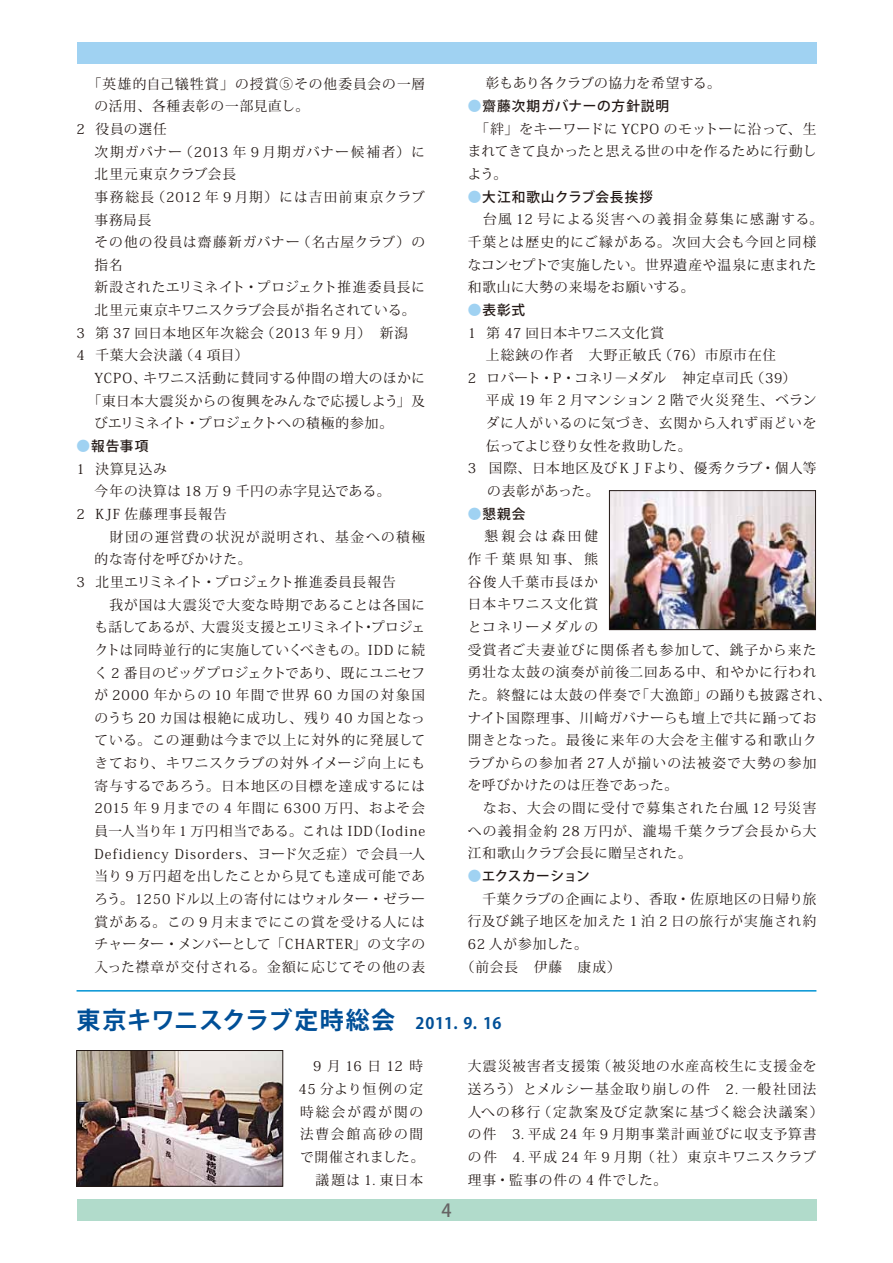
<style>
.page{position:relative;width:893px;height:1263px;background:#fff}
.page>*{position:absolute;margin:0;border:0;box-sizing:border-box;transform-origin:0 0}
.t1{font:700 24px "Koz Go Pro";letter-spacing:.03em;color:#004f97}
.t2{font:500 18px "Koz Go Pro";color:#666464}
.t3{font:13.65px/22.6px "Koz Min Pro";letter-spacing:.06em;color:#221815}
.t4{font:13.65px "Koz Min Pro";letter-spacing:.01em;color:#221815}
.t5{font:13.65px "Koz Min Pro";letter-spacing:.04em;color:#221815}
.t6{font:13.65px "Koz Min Pro";letter-spacing:.03em;color:#221815}
.t7{font:13.65px "Koz Min Pro";letter-spacing:.035em;color:#221815}
.t8{font:13.65px "Koz Min Pro";letter-spacing:.085em;color:#221815}
.t9{font:500 13.65px "Koz Go Pro";letter-spacing:.06em;color:#221815}
.t10{font:13.65px "Koz Min Pro";letter-spacing:-.01em;color:#221815}
.t11{font:13.65px "Koz Min Pro";letter-spacing:.025em;color:#221815}
.t12{font:13.65px "Koz Min Pro";letter-spacing:.02em;color:#221815}
.t13{font:13.65px "Koz Min Pro";letter-spacing:.08em;color:#221815}
.t14{font:13.65px "Koz Min Pro";color:#221815}
.t15{font:13.65px "Koz Min Pro";letter-spacing:-.005em;color:#221815}
.t16{font:13.65px "Koz Min Pro";letter-spacing:.115em;color:#221815}
.t17{font:13.65px "Koz Min Pro";letter-spacing:.005em;color:#221815}
.t18{font:13.65px "Koz Min Pro";letter-spacing:.09em;color:#221815}
.t19{font:500 13.65px "Koz Go Pro";letter-spacing:-.03em;color:#221815}
.s1{color:#a0d2f2}
.s2{font-size:15.75px}
</style>
<div class="page">
<div style="left:77px;top:43px;width:739px;height:21px;background:#a0d2f2"></div>
<div style="left:77px;top:1199px;width:739px;height:21px;background:#b1dbcb"></div>
<img style="left:611px;top:492px;width:203px;height:136px">
<div style="left:609px;top:490px;width:207px;height:140px;border:1px solid #221815"></div>
<img style="left:79px;top:1052px;width:202px;height:132px">
<div style="left:77px;top:1050px;width:206px;height:136px;border:1px solid #221815"></div>
<hr style="left:77px;top:990px;width:739px;height:1px;background:#0093d4">
<p class="t4" style="left:486px;top:74px;width:237px">彰もあり各クラブの協力を希望する。</p>
<p class="t9" style="left:468px;top:97px;width:203px"><span class="s1">●</span>齋藤次期ガバナーの方針説明</p>
<p class="t3" style="left:468px;top:117px;width:350px;text-align:justify">　「絆」をキーワードに YCPO のモットーに沿って、生まれてきて良かったと思える世の中を作るために行動しよう。</p>
<p class="t9" style="left:468px;top:188px;width:187px"><span class="s1">●</span>大江和歌山クラブ会長挨拶</p>
<p class="t3" style="left:468px;top:207px;width:357px">　台風 12 号による災害への義捐金募集に感謝する。千葉とは歴史的にご縁がある。次回大会も今回と同様なコンセプトで実施したい。世界遺産や温泉に恵まれた和歌山に大勢の来場をお願いする。</p>
<p class="t9" style="left:468px;top:301px;width:59px"><span class="s1">●</span>表彰式</p>
<p class="t4" style="left:468px;top:323px;width:198px">1 第 47 回日本キワニス文化賞</p>
<p class="t3" style="left:486px;top:343px;width:292px">上総鋏の作者　大野正敏氏（76）市原市在住</p>
<p class="t11" style="left:468px;top:368px;width:330px">2 ロバート・P・コネリ－メダル　神定卓司氏（39）</p>
<p class="t3" style="left:486px;top:389px;width:332px">平成 19 年 2 月マンション 2 階で火災発生、ベラン</p>
<p class="t3" style="left:486px;top:411px;width:332px">ダに人がいるのに気づき、玄関から入れず雨どいを</p>
<p class="t17" style="left:486px;top:436px;width:207px">伝ってよじ登り女性を救助した。</p>
<p class="t4" style="left:468px;top:459px;width:350px">3 国際、日本地区及びＫＪＦより、優秀クラブ・個人等</p>
<p class="t3" style="left:468px;top:479px;width:133px">　 の表彰があった。</p>
<p class="t9" style="left:468px;top:505px;width:59px"><span class="s1">●</span>懇親会</p>
<p class="t3" style="left:468px;top:524px;width:365px">　懇親会は森田健<br>作千葉県知事、熊<br>谷俊人千葉市長ほか<br>日本キワニス文化賞<br>とコネリーメダルの<br>受賞者ご夫妻並びに関係者も参加して、銚子から来た勇壮な太鼓の演奏が前後二回ある中、和やかに行われた。終盤には太鼓の伴奏で「大漁節」の踊りも披露され、ナイト国際理事、川﨑ガバナーらも壇上で共に踊ってお開きとなった。最後に来年の大会を主催する和歌山クラブからの参加者 27人が揃いの法被姿で大勢の参加を呼びかけたのは圧巻であった。<br>　なお、大会の間に受付で募集された台風 12 号災害への義捐金約 28 万円が、瀧場千葉クラブ会長から大江和歌山クラブ会長に贈呈された。</p>
<p class="t19" style="left:468px;top:867px;width:124px"><span class="s1">●</span>エクスカーション</p>
<p class="t12" style="left:468px;top:889px;width:350px">　千葉クラブの企画により、香取・佐原地区の日帰り旅</p>
<p class="t3" style="left:468px;top:909px;width:350px">行及び銚子地区を加えた 1 泊 2 日の旅行が実施され約</p>
<p class="t3" style="left:468px;top:932px;width:121px">62 人が参加した。</p>
<p class="t3" style="left:461px;top:955px;width:161px">（前会長　伊藤　康成）</p>
<h1 class="t1" style="left:77px;top:1004px;width:426px">東京キワニスクラブ定時総会 <span class="s2">2011. 9. 16</span></h1>
<p class="t8" style="left:88px;top:74px;width:339px">「英雄的自己犠牲賞」の授賞⑤その他委員会の一層</p>
<p class="t3" style="left:95px;top:94px;width:216px">の活用、各種表彰の一部見直し。</p>
<p class="t3" style="left:77px;top:117px;width:92px">2 役員の選任</p>
<p class="t13" style="left:95px;top:142px;width:332px">次期ガバナー（2013 年 9 月期ガバナー候補者）に</p>
<p class="t3" style="left:95px;top:162px;width:143px">北里元東京クラブ会長</p>
<p class="t3" style="left:95px;top:185px;width:332px">事務総長（2012 年 9 月期）には吉田前東京クラブ</p>
<p class="t3" style="left:95px;top:208px;width:58px">事務局長</p>
<p class="t3" style="left:95px;top:230px;width:332px">その他の役員は齋藤新ガバナー（名古屋クラブ）の</p>
<p class="t3" style="left:95px;top:253px;width:30px">指名</p>
<p class="t5" style="left:95px;top:278px;width:332px">新設されたエリミネイト･プロジェクト推進委員長に</p>
<p class="t4" style="left:95px;top:300px;width:323px">北里元東京キワニスクラブ会長が指名されている。</p>
<p class="t3" style="left:77px;top:321px;width:333px">3 第 37 回日本地区年次総会（2013 年 9 月）　新潟</p>
<p class="t3" style="left:77px;top:344px;width:174px">4 千葉大会決議（4 項目）</p>
<p class="t3" style="left:95px;top:366px;width:332px">YCPO、キワニス活動に賛同する仲間の増大のほかに</p>
<p class="t7" style="left:88px;top:391px;width:339px">「東日本大震災からの復興をみんなで応援しよう」及</p>
<p class="t15" style="left:95px;top:414px;width:300px">びエリミネイト・プロジェクトへの積極的参加。</p>
<p class="t9" style="left:77px;top:437px;width:73px"><span class="s1">●</span>報告事項</p>
<p class="t3" style="left:77px;top:457px;width:92px">1 決算見込み</p>
<p class="t3" style="left:95px;top:479px;width:297px">今年の決算は 18 万 9 千円の赤字見込である。</p>
<p class="t18" style="left:77px;top:504px;width:152px">2 KJF 佐藤理事長報告</p>
<p class="t16" style="left:95px;top:527px;width:332px">　財団の運営費の状況が説明され、基金への積極</p>
<p class="t3" style="left:95px;top:547px;width:159px">的な寄付を呼びかけた。</p>
<p class="t5" style="left:77px;top:572px;width:321px">3 北里エリミネイト・プロジェクト推進委員長報告</p>
<p class="t3" style="left:95px;top:593px;width:332px">　我が国は大震災で大変な時期であることは各国に</p>
<p class="t10" style="left:95px;top:617px;width:332px">も話してあるが、大震災支援とエリミネイト・プロジェ</p>
<p class="t6" style="left:95px;top:640px;width:332px">クトは同時並行的に実施していくべきもの。IDD に続</p>
<p class="t14" style="left:95px;top:663px;width:332px">く 2 番目のビッグプロジェクトであり、既にユニセフ</p>
<p class="t8" style="left:95px;top:685px;width:332px">が 2000 年からの 10 年間で世界 60 カ国の対象国</p>
<p class="t7" style="left:95px;top:708px;width:332px">のうち 20 カ国は根絶に成功し、残り 40 カ国となっ</p>
<p class="t3" style="left:95px;top:729px;width:332px">ている。この運動は今まで以上に対外的に発展して</p>
<p class="t3" style="left:95px;top:751px;width:332px">きており、キワニスクラブの対外イメージ向上にも</p>
<p class="t3" style="left:95px;top:774px;width:332px">寄与するであろう。日本地区の目標を達成するには</p>
<p class="t3" style="left:95px;top:796px;width:332px">2015 年 9 月までの 4 年間に 6300 万円、およそ会</p>
<p class="t3" style="left:95px;top:819px;width:332px">員一人当り年 1 万円相当である。これは IDD（Iodine</p>
<p class="t3" style="left:95px;top:842px;width:332px">Defidiency Disorders、ヨード欠乏症）で会員一人</p>
<p class="t3" style="left:95px;top:864px;width:332px">当り 9 万円超を出したことから見ても達成可能であ</p>
<p class="t6" style="left:95px;top:889px;width:332px">ろう。1250 ドル以上の寄付にはウォルター･ゼラー</p>
<p class="t3" style="left:95px;top:910px;width:332px">賞がある。この 9 月末までにこの賞を受ける人には</p>
<p class="t5" style="left:95px;top:934px;width:332px">チャーター・メンバーとして「CHARTER」の文字の</p>
<p class="t3" style="left:95px;top:955px;width:332px">入った襟章が交付される。金額に応じてその他の表</p>
<p class="t3" style="left:299px;top:1054px;width:127px;text-align:justify">　9月16日12 時45 分より恒例の定時総会が霞が関の法曹会館高砂の間で開催されました。　議題は 1. 東日本</p>
<h2 class="t2" style="left:441px;top:1198px;width:12px">4</h2>
<p class="t3" style="left:468px;top:1054px;width:357px">大震災被害者支援策（被災地の水産高校生に支援金を送ろう）とメルシー基金取り崩しの件　2. 一般社団法人への移行（定款案及び定款案に基づく総会決議案）の件　3. 平成 24 年 9 月期事業計画並びに収支予算書の件　4. 平成 24 年 9 月期（社）東京キワニスクラブ理事・監事の件の 4 件でした。</p>
</div>
